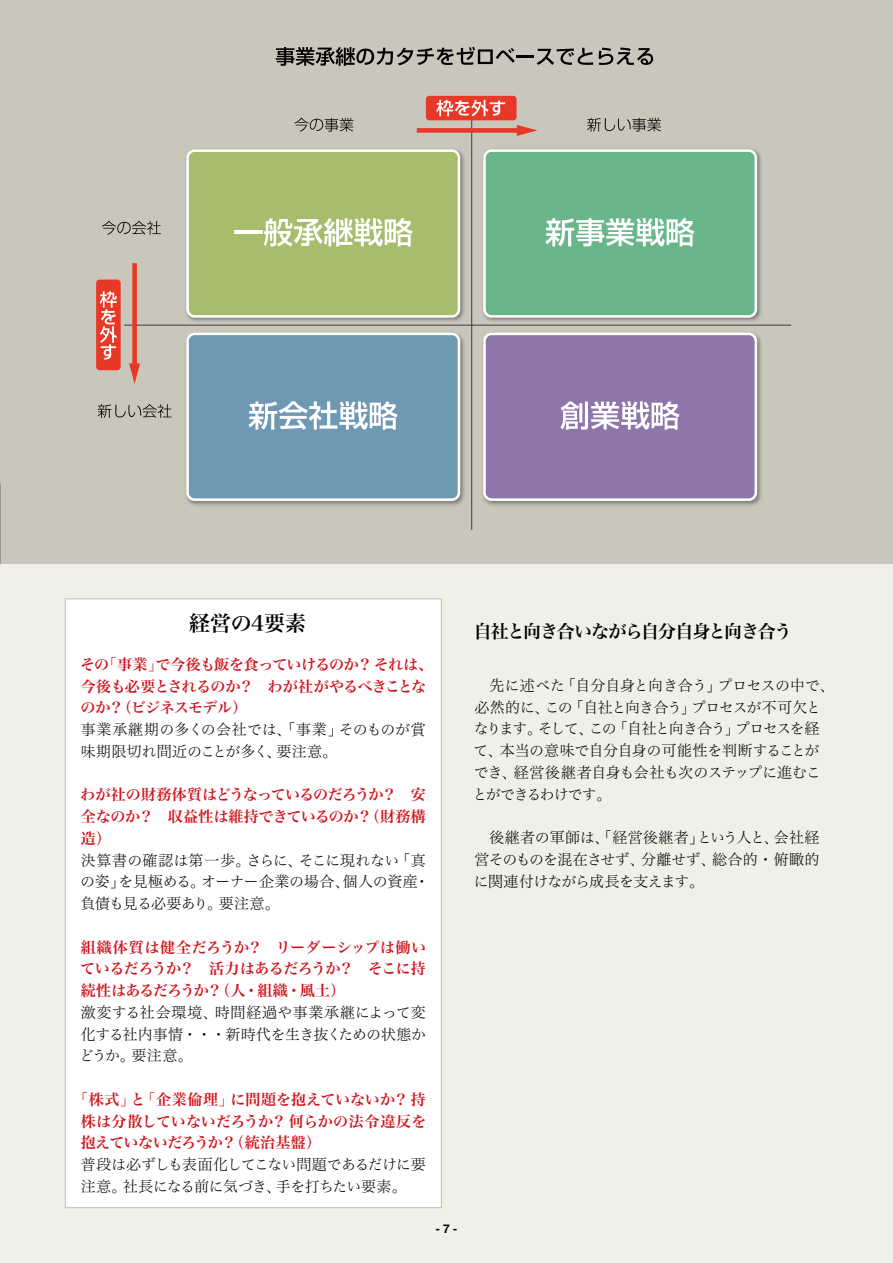
<style>
.page{position:relative;width:893px;height:1263px;background:#fff}
.page>*{position:absolute;margin:0;border:0;box-sizing:border-box;transform-origin:0 0}
.t1{font:21px "Hira Min Std N W6";color:#000}
.t2{font:18px "Hira Min Std N W6";letter-spacing:-.075em;color:#000}
.t3{font:15px/21.8px "Hira Min Std N W6";letter-spacing:-.03em;color:#d0121b;text-align:justify}
.t4{font:15px/21.8px "Hira Min Std N W2";letter-spacing:-.03em;color:#000}
.t5{font:15px/21.8px "Hira Min Std N W2";letter-spacing:-.05em;color:#000}
.t6{font:15px/21.8px "Hira Min Std N W2";letter-spacing:.01em;color:#000}
.t7{font:700 12px "Helvetica";color:#000}
</style>
<div class="page">
<div style="left:0;top:555px;width:893px;height:708px;background:#f1f0e8"></div>
<div style="left:0;top:0;width:893px;height:563px;background:#c9c6bc"></div>
<div style="left:96px;top:280px;width:25px;height:90px;background:#e83828;border-radius:4px"></div>
<div style="left:426px;top:96px;width:91px;height:24px;background:#e83828;border-radius:4px"></div>
<svg style="left:276px;top:47px;width:317px;height:19px"></svg>
<svg style="left:599px;top:48px;width:54px;height:17px"></svg>
<svg style="left:98px;top:404px;width:74px;height:14px"></svg>
<svg style="left:102px;top:221px;width:59px;height:14px"></svg>
<svg style="left:294px;top:118px;width:59px;height:14px"></svg>
<svg style="left:587px;top:118px;width:74px;height:14px"></svg>
<svg style="left:436px;top:100px;width:69px;height:16px"></svg>
<svg style="left:100px;top:291px;width:17px;height:69px"></svg>
<hr style="left:124px;top:325px;width:667px;height:1px;background:#3e3a39">
<hr style="left:471px;top:120px;width:1px;height:410px;background:#3e3a39">
<svg style="left:417px;top:125px;width:120px;height:11px"></svg>
<svg style="left:129px;top:263px;width:11px;height:121px"></svg>
<img style="left:183px;top:149px;width:284px;height:176px">
<div style="left:188px;top:151px;width:271px;height:165px;background:#a6be6c;border-radius:7px"></div>
<div style="left:186px;top:149px;width:274px;height:169px;border:3px solid #fff;border-radius:7px"></div>
<img style="left:480px;top:149px;width:284px;height:176px">
<div style="left:484px;top:151px;width:272px;height:165px;background:#6ab68b;border-radius:7px"></div>
<div style="left:483px;top:149px;width:274px;height:169px;border:3px solid #fff;border-radius:7px"></div>
<img style="left:186px;top:332px;width:279px;height:174px">
<div style="left:188px;top:334px;width:271px;height:166px;background:#6f98b3;border-radius:7px"></div>
<div style="left:186px;top:333px;width:274px;height:168px;border:3px solid #fff;border-radius:7px"></div>
<img style="left:483px;top:332px;width:279px;height:174px">
<div style="left:484px;top:334px;width:272px;height:166px;background:#8e76aa;border-radius:7px"></div>
<div style="left:483px;top:333px;width:274px;height:168px;border:3px solid #fff;border-radius:7px"></div>
<hr style="left:234px;top:230px;width:28px;height:4px;background:#fff">
<svg style="left:264px;top:218px;width:149px;height:28px"></svg>
<svg style="left:545px;top:218px;width:149px;height:28px"></svg>
<svg style="left:248px;top:401px;width:150px;height:29px"></svg>
<svg style="left:560px;top:401px;width:119px;height:29px"></svg>
<div style="left:65px;top:598px;width:377px;height:610px;background:#fff;border:1px solid #bfc0c0"></div>
<h1 class="t1" style="left:189px;top:608px;width:119px">経営の4要素</h1>
<p class="t2" style="left:474px;top:618px;width:320px">自社と向き合いながら自分自身と向き合う</p>
<p class="t5" style="left:473px;top:674px;width:364px;text-indent:17px">先に述べた「自分自身と向き合う」プロセスの中で、必然的に、この「自社と向き合う」プロセスが不可欠となります。そして、この「自社と向き合う」プロセスを経て、本当の意味で自分自身の可能性を判断することができ、経営後継者自身も会社も次のステップに進むことができるわけです。</p>
<p class="t4" style="left:474px;top:826px;width:347px;text-align:justify;text-indent:16px">後継者の軍師は、「経営後継者」という人と、会社経営そのものを混在させず、分離せず、総合的・俯瞰的に関連付けながら成長を支えます。</p>
<p class="t3" style="left:80px;top:653px;width:355px;text-align:left">その「事業」で今後も飯を食っていけるのか？それは、今後も必要とされるのか？　わが社がやるべきことなのか？（ビジネスモデル）</p>
<p class="t6" style="left:81px;top:718px;width:347px">事業承継期の多くの会社では、「事業」そのものが賞味期限切れ間近のことが多く、要注意。</p>
<p class="t3" style="left:81px;top:784px;width:347px">わが社の財務体質はどうなっているのだろうか？　安全なのか？　収益性は維持できているのか？（財務構造）</p>
<p class="t4" style="left:80px;top:848px;width:351px">決算書の確認は第一歩。さらに、そこに現れない「真の姿」を見極める。オーナー企業の場合、個人の資産・負債も見る必要あり。要注意。</p>
<p class="t3" style="left:80px;top:936px;width:347px">組織体質は健全だろうか？　リーダーシップは働いているだろうか？　活力はあるだろうか？　そこに持続性はあるだろうか？（人・組織・風土）</p>
<p class="t4" style="left:79px;top:1001px;width:349px;text-align:justify">激変する社会環境、時間経過や事業承継によって変化する社内事情・・・新時代を生き抜くための状態かどうか。要注意。</p>
<p class="t3" style="left:81px;top:1088px;width:347px;text-indent:-8px">「株式」と「企業倫理」に問題を抱えていないか？持株は分散していないだろうか？何らかの法令違反を抱えていないだろうか？（統治基盤）</p>
<p class="t4" style="left:81px;top:1153px;width:346px">普段は必ずしも表面化してこない問題であるだけに要注意。社長になる前に気づき、手を打ちたい要素。</p>
<p class="t7" style="left:436px;top:1221px;width:23px">- 7 -</p>
</div>
